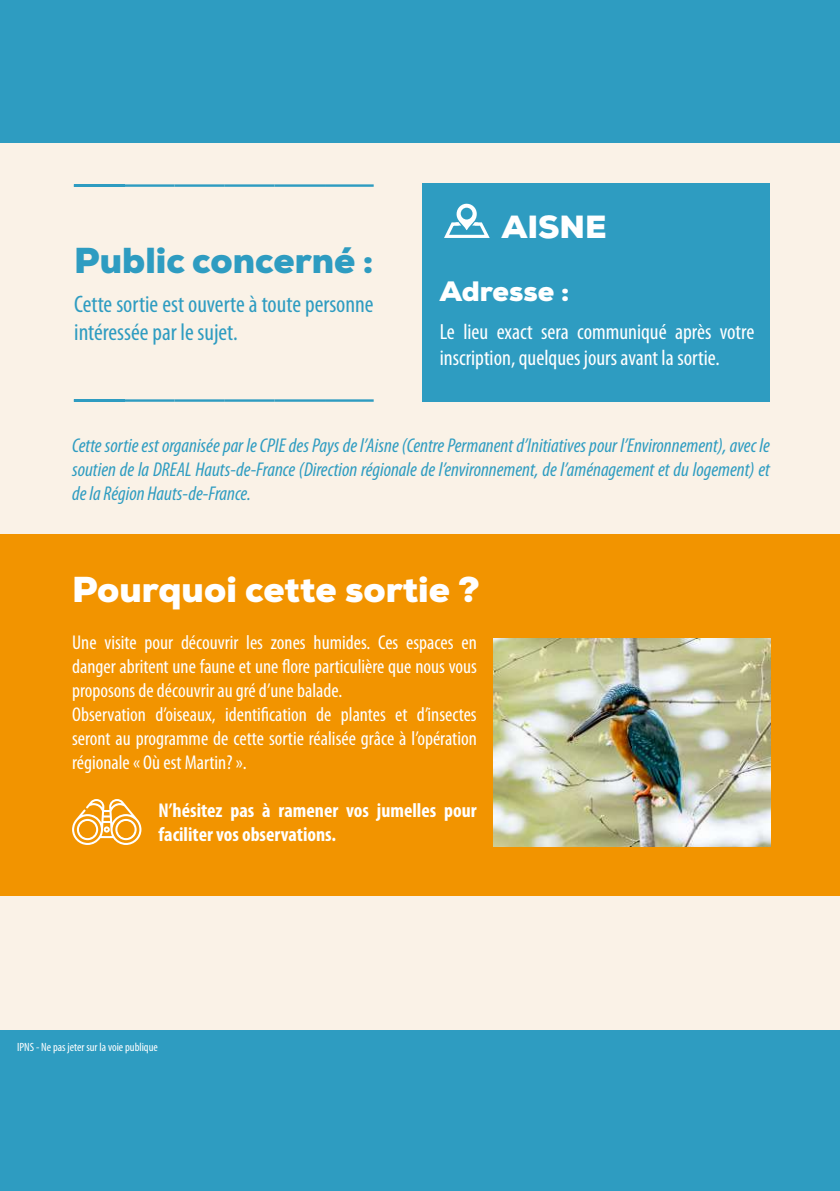
<style>
.page{position:relative;width:840px;height:1191px;background:#fff}
.page>*{position:absolute;margin:0;border:0;box-sizing:border-box;transform-origin:0 0}
.t1{font:900 36px "Nexa";color:#fff}
.t2{font:900 36px "Nexa";color:#2e9cc1}
.t3{font:900 32px "Nexa";color:#fff}
.t4{font:900 28px "Nexa";color:#fff}
.t5{font:condensed 24px/28px "Myriad Pro";color:#2e9cc1}
.t6{font:condensed 22px/26.4px "Myriad Pro";color:#fff}
.t7{font:condensed 20px/24px "Myriad Pro";color:#fff}
.t8{font:italic condensed 20px/24px "Myriad Pro";color:#2e9cc1;text-align:justify}
.t9{font:700 condensed 20px/24px "Myriad Pro";color:#fff}
.t10{font:condensed 12px "Myriad Pro";color:#fff}
</style>
<div class="page">
<div style="left:0;top:0;width:839px;height:1191px;background:#faf2e7"></div>
<div style="left:0;top:1030px;width:839px;height:161px;background:#2e9cc1"></div>
<div style="left:422px;top:183px;width:347px;height:219px;background:#2e9cc1"></div>
<div style="left:0;top:534px;width:839px;height:362px;background:#f29400"></div>
<svg style="left:444px;top:203px;width:46px;height:35px"></svg>
<svg style="left:124px;top:184px;width:249px;height:3px"></svg>
<hr style="left:74px;top:184px;width:50px;height:3px;background:#2e9cc1">
<svg style="left:124px;top:399px;width:249px;height:3px"></svg>
<hr style="left:74px;top:399px;width:50px;height:3px;background:#2e9cc1">
<div style="left:0;top:0;width:839px;height:143px;background:#2e9cc1"></div>
<img style="left:493px;top:638px;width:276px;height:208px">
<svg style="left:72px;top:799px;width:69px;height:46px"></svg>
<h1 class="t2" style="left:74px;top:237px;width:301px">Public concerné :</h1>
<p class="t5" style="left:74px;top:290px;width:301px">Cette sortie est ouverte à toute personne intéressée par le sujet.</p>
<h2 class="t3" style="left:501px;top:206px;width:106px">AISNE</h2>
<h3 class="t4" style="left:439px;top:273px;width:131px">Adresse :</h3>
<p class="t6" style="left:439px;top:318px;width:316px">Le lieu exact sera communiqué après votre inscription, quelques jours avant la sortie.</p>
<p class="t8" style="left:72px;top:433px;width:699px">Cette sortie est organisée par le CPIE des Pays de l’Aisne (Centre Permanent d’Initiatives pour l’Environnement), avec le soutien de la DREAL Hauts-de-France (Direction régionale de l’environnement, de l’aménagement et du logement) et de la Région Hauts-de-France.</p>
<h1 class="t1" style="left:72px;top:566px;width:409px">Pourquoi cette sortie ?</h1>
<p class="t7" style="left:72px;top:630px;width:406px">Une visite pour découvrir les zones humides. Ces espaces en danger abritent une faune et une flore particulière que nous vous proposons de découvrir au gré d’une balade.<br>Observation d’oiseaux, identification de plantes et d’insectes seront au programme de cette sortie réalisée grâce à l’opération régionale « Où est Martin? ».</p>
<p class="t9" style="left:158px;top:797px;width:319px">N’hésitez pas à ramener vos jumelles pour faciliter vos observations.</p>
<p class="t10" style="left:17px;top:1040px;width:142px">IPNS - Ne pas jeter sur la voie publique</p>
</div>
